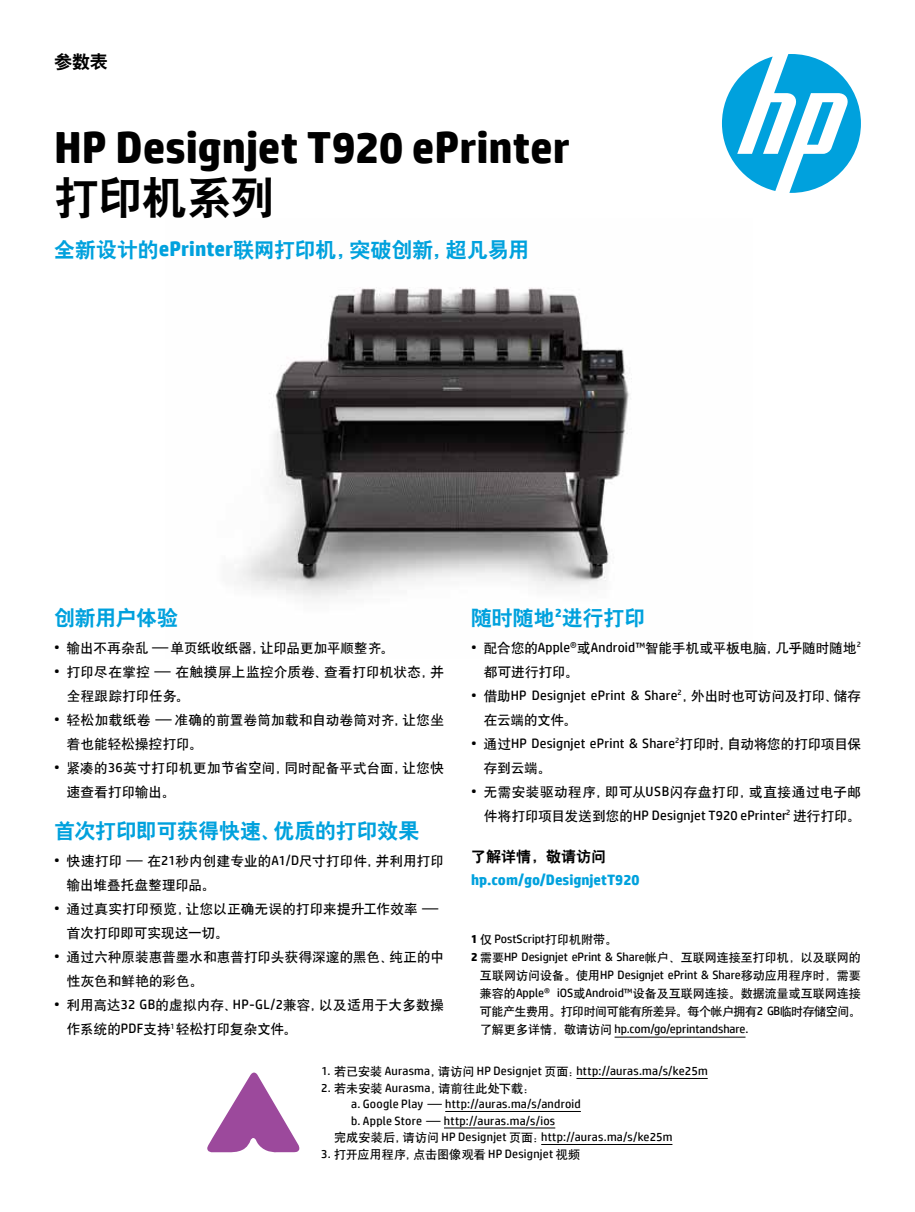
<style>
.page{position:relative;width:915px;height:1212px;background:#fff}
.page>*{position:absolute;margin:0;border:0;box-sizing:border-box;transform-origin:0 0}
.t1{font:700 45px "HP Simplified";color:#000}
.t2{font:45px "H Yb 2 gj";letter-spacing:-.025em;color:#000}
.t3{font:21px "H Yb 2 gj";letter-spacing:-.01em;color:#00a1dd}
.t4{font:18px "H Yb 2 gj";color:#000}
.t5{font:700 15px "HP Simplified";color:#00a1dd}
.t6{font:15px "H Yb 2 gj";color:#000}
.t7{font:13.5px/24px "H Yb 1 gj";letter-spacing:.015em;color:#000}
.t8{font:13.5px "HP Simplified";letter-spacing:.015em;color:#000}
.t9{font:13.5px "H Yb 1 gj";letter-spacing:.045em;color:#000}
.t10{font:12px "HP Simplified";letter-spacing:.015em;color:#000}
.t11{font:12px/18px "H Yb 1 gj";letter-spacing:-.04em;color:#000}
.t12{font:12px "H Yb 1 gj";color:#000}
.t13{font:12px "H Yb 1 gj";letter-spacing:.02em;color:#000}
.s1{font-family:"HP Simplified";font-weight:700}
.s2{font-family:"HP Simplified"}
.s3{font-family:"H Yb 1 gj"}
.s4{font-weight:700}
</style>
<div class="page">
<img style="left:238px;top:287px;width:394px;height:312px">
<svg style="left:722px;top:54px;width:138px;height:139px"></svg>
<hr style="left:614px;top:1037px;width:131px;height:1px;background:#000">
<hr style="left:576px;top:1078px;width:131px;height:1px;background:#000">
<hr style="left:445px;top:1111px;width:135px;height:1px;background:#000">
<hr style="left:444px;top:1128px;width:111px;height:1px;background:#000">
<hr style="left:541px;top:1144px;width:131px;height:1px;background:#000">
<svg style="left:207px;top:1072px;width:92px;height:80px"></svg>
<h3 class="t4" style="left:54px;top:53px;width:55px">参数表</h3>
<h1 class="t1" style="left:54px;top:121px;width:517px">HP Designjet T920 ePrinter</h1>
<h1 class="t2" style="left:54px;top:175px;width:222px">打印机系列</h1>
<h2 class="t3" style="left:54px;top:239px;width:476px">全新设计的<span class="s1">ePrinter</span>联网打印机，突破创新，超凡易用</h2>
<h2 class="t3" style="left:54px;top:607px;width:126px">创新用户体验</h2>
<p class="t7" style="left:54px;top:636px;width:341px"><span class="s2">•</span> 输出不再杂乱－单页纸收纸器，让印品更加平顺整齐。</p>
<p class="t7" style="left:67px;top:660px;width:378px;text-indent:-13px"><span class="s2">•</span> 打印尽在掌控－在触摸屏上监控介质卷、查看打印机状态，并全程跟踪打印任务。</p>
<p class="t7" style="left:67px;top:708px;width:378px;text-indent:-13px"><span class="s2">•</span> 轻松加载纸卷－准确的前置卷筒加载和自动卷筒对齐，让您坐着也能轻松操控打印。</p>
<p class="t7" style="left:67px;top:756px;width:378px;text-indent:-13px"><span class="s2">•</span> 紧凑的<span class="s2">36</span>英寸打印机更加节省空间，同时配备平式台面，让您快速查看打印输出。</p>
<h2 class="t3" style="left:54px;top:820px;width:367px">首次打印即可获得快速、优质的打印效果</h2>
<p class="t7" style="left:67px;top:849px;width:378px;text-indent:-13px"><span class="s2">•</span> 快速打印－在<span class="s2">21</span>秒内创建专业的<span class="s2">A1/D</span>尺寸打印件，并利用打印输出堆叠托盘整理印品。</p>
<p class="t7" style="left:67px;top:897px;width:378px;text-indent:-13px"><span class="s2">•</span> 通过真实打印预览，让您以正确无误的打印来提升工作效率－首次打印即可实现这一切。</p>
<p class="t7" style="left:67px;top:945px;width:378px;text-indent:-13px"><span class="s2">•</span> 通过六种原装惠普墨水和惠普打印头获得深邃的黑色、纯正的中性灰色和鲜艳的彩色。</p>
<p class="t7" style="left:67px;top:993px;width:378px;text-indent:-13px"><span class="s2">•</span> 利用高达<span class="s2">32 GB</span>的虚拟内存、<span class="s2">HP-GL/2</span>兼容，以及适用于大多数操作系统的<span class="s2">PDF</span>支持<sup>1</sup> 轻松打印复杂文件。</p>
<h2 class="t3" style="left:471px;top:607px;width:175px">随时随地<sup>2</sup>进行打印</h2>
<p class="t7" style="left:483px;top:636px;width:378px;text-indent:-13px"><span class="s2">•</span> 配合您的<span class="s2">Apple®</span>或<span class="s2">Android™</span>智能手机或平板电脑，几乎随时随地<sup>2</sup>都可进行打印。</p>
<p class="t8" style="left:471px;top:687px;width:391px">• <span class="s3">借助</span>HP Designjet ePrint &amp; Share<sup>2</sup><span class="s3">，外出时也可访问及打印、储存</span></p>
<p class="t7" style="left:483px;top:708px;width:94px">在云端的文件。</p>
<p class="t8" style="left:471px;top:735px;width:391px">• <span class="s3">通过</span>HP Designjet ePrint &amp; Share<sup>2</sup><span class="s3">打印时，自动将您的打印项目保</span></p>
<p class="t7" style="left:483px;top:756px;width:69px">存到云端。</p>
<p class="t9" style="left:471px;top:785px;width:391px"><span class="s2">•</span> 无需安装驱动程序，即可从<span class="s2">USB</span>闪存盘打印，或直接通过电子邮</p>
<p class="t8" style="left:483px;top:807px;width:378px"><span class="s3">件将打印项目发送到您的</span>HP Designjet T920 ePrinter<sup>2</sup> <span class="s3">进行打印。</span></p>
<p class="t6" style="left:471px;top:849px;width:136px">了解详情，敬请访问</p>
<p class="t5" style="left:471px;top:871px;width:170px">hp.com/go/DesignjetT920</p>
<p class="t10" style="left:471px;top:932px;width:148px"><span class="s4">1</span> <span class="s3">仅</span> PostScript<span class="s3">打印机附带。</span></p>
<p class="t10" style="left:471px;top:950px;width:391px"><span class="s4">2</span> <span class="s3">需要</span>HP Designjet ePrint &amp; Share<span class="s3">帐户、互联网连接至打印机，以及联网的</span></p>
<p class="t10" style="left:480px;top:968px;width:382px"><span class="s3">互联网访问设备。使用</span>HP Designjet ePrint &amp; Share<span class="s3">移动应用程序时，需要</span></p>
<p class="t11" style="left:480px;top:985px;width:382px">兼容的<span class="s2">Apple® iOS</span>或<span class="s2">Android™</span>设备及互联网连接。数据流量或互联网连接可能产生费用。打印时间可能有所差异。每个帐户拥有<span class="s2">2 GB</span>临时存储空间。</p>
<p class="t10" style="left:480px;top:1022px;width:270px"><span class="s3">了解更多详情，敬请访问</span> hp.com/go/eprintandshare.</p>
<p class="t10" style="left:321px;top:1064px;width:387px">1. <span class="s3">若已安装</span> Aurasma<span class="s3">，请访问</span> HP Designjet <span class="s3">页面：</span>http://auras.ma/s/ke25m</p>
<p class="t13" style="left:321px;top:1082px;width:215px"><span class="s2">2.</span> 若未安装 <span class="s2">Aurasma</span>，请前往此处下载：</p>
<p class="t10" style="left:351px;top:1097px;width:231px">a. Google Play<span class="s3">－</span>http://auras.ma/s/android</p>
<p class="t10" style="left:351px;top:1114px;width:205px">b. Apple Store<span class="s3">－</span>http://auras.ma/s/ios</p>
<p class="t10" style="left:334px;top:1130px;width:340px"><span class="s3">完成安装后，请访问</span> HP Designjet <span class="s3">页面：</span>http://auras.ma/s/ke25m</p>
<p class="t12" style="left:321px;top:1148px;width:260px"><span class="s2">3.</span> 打开应用程序，点击图像观看 <span class="s2">HP Designjet</span> 视频</p>
</div>
